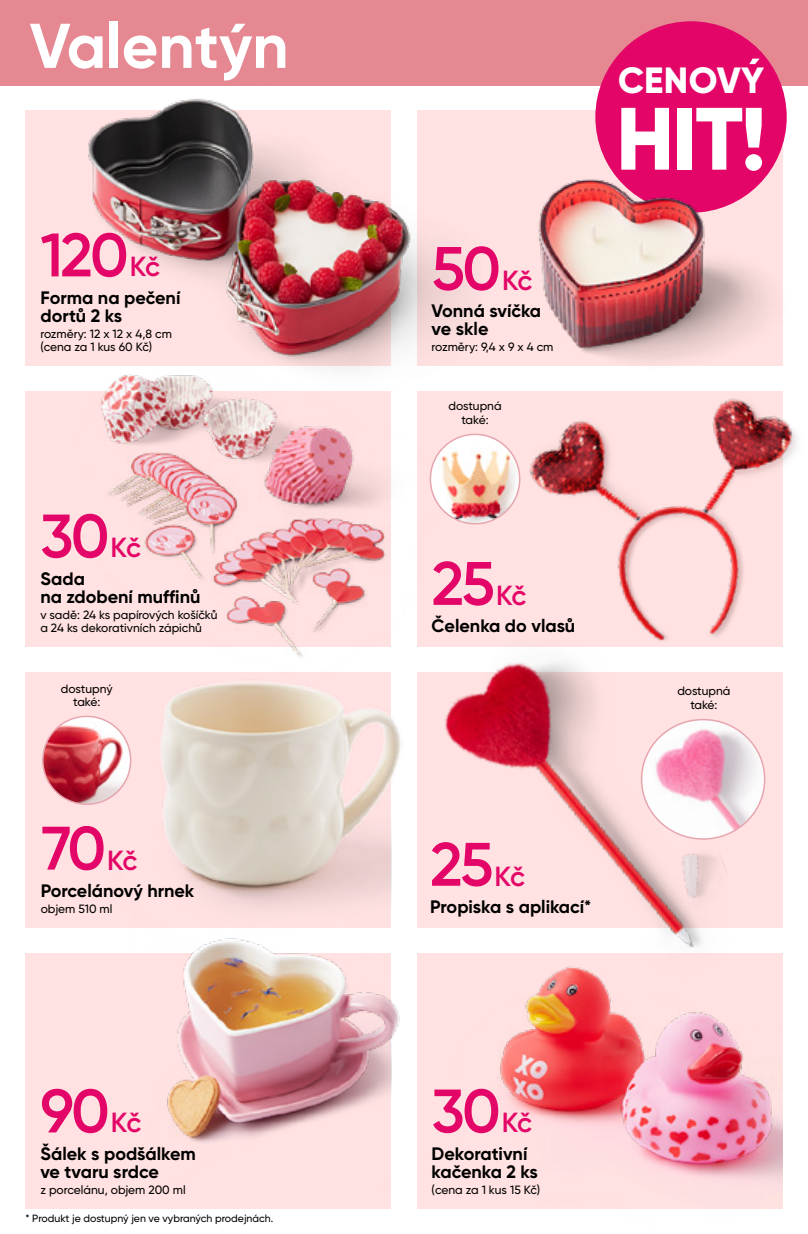
<style>
.page{position:relative;width:808px;height:1234px;background:#fff}
.page>*{position:absolute;margin:0;border:0;box-sizing:border-box;transform-origin:0 0}
.t1{font:800 88.2px "Gilroy";color:#fff}
.t2{font:700 63px "Gilroy";color:#fff}
.t3{font:600 61.2px "Gilroy";letter-spacing:-.04em;color:#e30567}
.t4{font:800 36.45px "Gilroy";letter-spacing:.01em;color:#fff}
.t5{font:700 18px/18px "Gilroy";color:#000}
.t6{font:500 12px/13.5px "Gilroy";color:#000;text-align:center}
.t7{font:500 10.5px "Gilroy";color:#000}
.s1{font-size:27.6px}
</style>
<div class="page">
<div style="left:26px;top:391px;width:365px;height:256px;background:#ffe2e1"></div>
<div style="left:26px;top:952px;width:365px;height:256px;background:#ffe2e1"></div>
<div style="left:26px;top:672px;width:365px;height:255px;background:#ffe2e1"></div>
<div style="left:417px;top:391px;width:365px;height:255px;background:#ffe2e1"></div>
<div style="left:0;top:0;width:808px;height:85px;background:#e58892"></div>
<img style="left:428px;top:1057px;width:354px;height:152px">
<img style="left:417px;top:646px;width:366px;height:411px">
<img style="left:30px;top:85px;width:452px;height:281px">
<img style="left:495px;top:391px;width:302px;height:312px">
<img style="left:57px;top:334px;width:405px;height:360px">
<img style="left:123px;top:950px;width:277px;height:193px">
<div style="left:595px;top:21px;width:192px;height:192px;background:#e30567;border-radius:50%"></div>
<svg style="left:749px;top:59px;width:10px;height:5px"></svg>
<img style="left:464px;top:94px;width:323px;height:272px">
<img style="left:43px;top:716px;width:88px;height:88px;border-radius:44px">
<div style="left:42px;top:715px;width:89px;height:89px;border:2px solid #e7a5af;border-radius:50%"></div>
<img style="left:642px;top:719px;width:123px;height:119px">
<div style="left:641px;top:718px;width:124px;height:121px;border:2px solid #e7a5af;border-radius:50%"></div>
<img style="left:430px;top:434px;width:90px;height:89px;border-radius:45px">
<div style="left:430px;top:433px;width:90px;height:91px;border:2px solid #e7a5af;border-radius:50%"></div>
<img style="left:116px;top:648px;width:301px;height:302px">
<h2 class="t2" style="left:30px;top:6px;width:260px">Valentýn</h2>
<h3 class="t3" style="left:40px;top:217px;width:121px">120<span class="s1">Kč</span></h3>
<h3 class="t5" style="left:40px;top:288px;width:142px">Forma na pečení dortů 2 ks</h3>
<p class="t6" style="left:40px;top:326px;width:133px;text-align:left">rozměry: 12 x 12 x 4,8 cm (cena za 1 kus 60 Kč)</p>
<h3 class="t3" style="left:40px;top:498px;width:102px">30<span class="s1">Kč</span></h3>
<h3 class="t5" style="left:40px;top:569px;width:162px">Sada<br>na zdobení muffinů</h3>
<p class="t6" style="left:40px;top:607px;width:179px;text-align:left">v sadě: 24 ks papírových košíčků a 24 ks dekorativních zápichů</p>
<h3 class="t3" style="left:432px;top:230px;width:102px">50<span class="s1">Kč</span></h3>
<h3 class="t5" style="left:432px;top:302px;width:111px">Vonná svíčka ve skle</h3>
<p class="t6" style="left:432px;top:340px;width:123px">rozměry: 9,4 x 9 x 4 cm</p>
<p class="t6" style="left:448px;top:399px;width:55px">dostupná také:</p>
<h3 class="t4" style="left:618px;top:58px;width:148px">CENOVY</h3>
<h1 class="t1" style="left:616px;top:83px;width:152px">HIT!</h1>
<h3 class="t3" style="left:432px;top:545px;width:96px">25<span class="s1">Kč</span></h3>
<h3 class="t5" style="left:432px;top:616px;width:145px">Čelenka do vlasů</h3>
<p class="t6" style="left:61px;top:681px;width:53px">dostupný také:</p>
<p class="t6" style="left:677px;top:684px;width:55px">dostupná také:</p>
<h3 class="t3" style="left:42px;top:810px;width:98px">70<span class="s1">Kč</span></h3>
<h3 class="t5" style="left:41px;top:881px;width:155px">Porcelánový hrnek</h3>
<p class="t6" style="left:41px;top:901px;width:73px">objem 510 ml</p>
<h3 class="t3" style="left:40px;top:1072px;width:102px">90<span class="s1">Kč</span></h3>
<h3 class="t5" style="left:40px;top:1144px;width:157px">Šálek s podšálkem ve tvaru srdce</h3>
<p class="t6" style="left:40px;top:1182px;width:147px">z porcelánu, objem 200 ml</p>
<p class="t7" style="left:26px;top:1211px;width:249px">* Produkt je dostupný jen ve vybraných prodejnách.</p>
<h3 class="t3" style="left:430px;top:826px;width:96px">25<span class="s1">Kč</span></h3>
<h3 class="t5" style="left:430px;top:897px;width:163px">Propiska s aplikací*</h3>
<h3 class="t3" style="left:432px;top:1072px;width:102px">30<span class="s1">Kč</span></h3>
<h3 class="t5" style="left:432px;top:1144px;width:108px">Dekorativní kačenka 2 ks</h3>
<p class="t6" style="left:432px;top:1182px;width:110px">(cena za 1 kus 15 Kč)</p>
</div>
